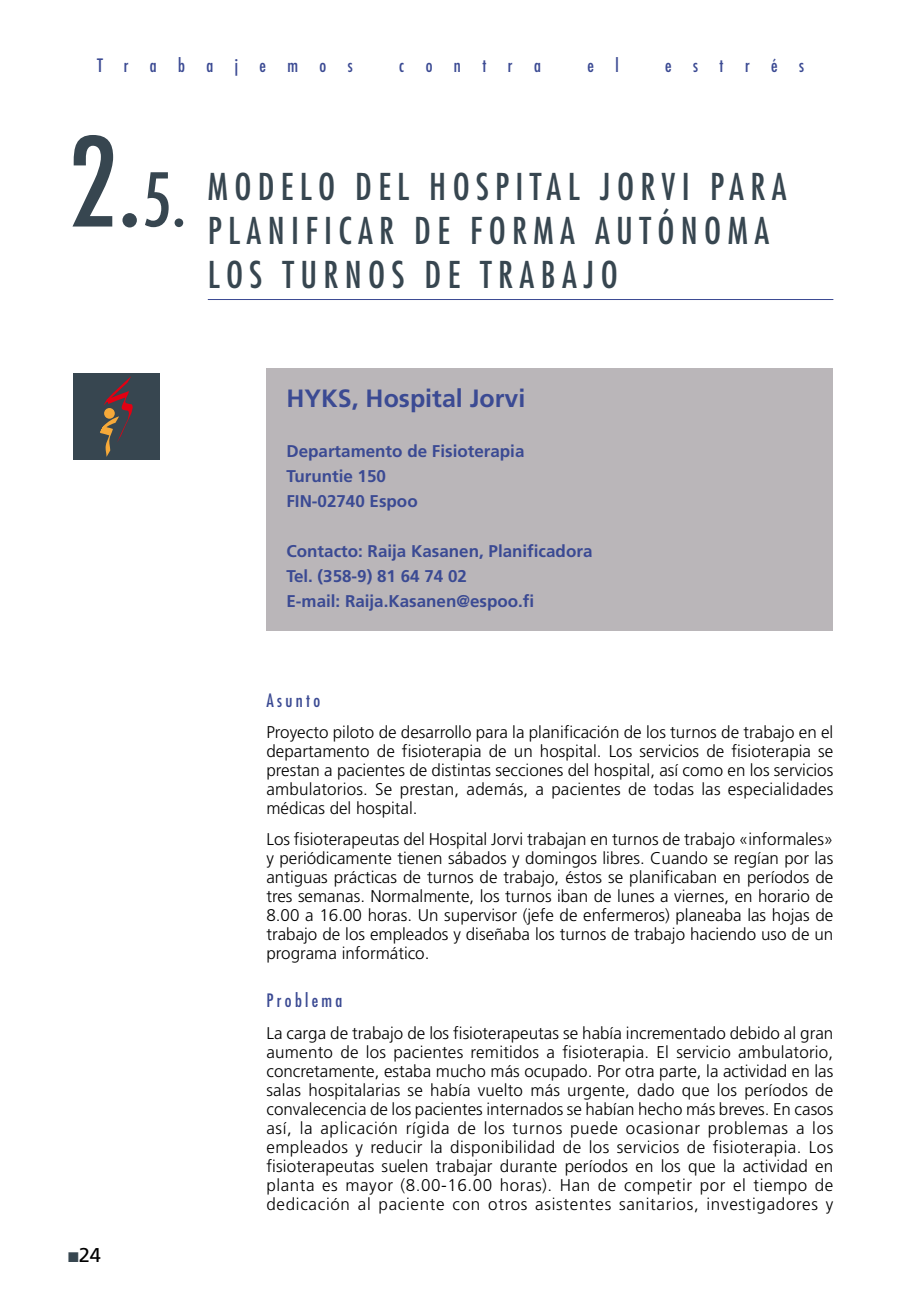
<style>
.page{position:relative;width:918px;height:1298px;background:#fff}
.page>*{position:absolute;margin:0;border:0;box-sizing:border-box;transform-origin:0 0}
.t1{font:condensed 36px/44px "Futura";letter-spacing:.175em;color:#374650}
.t2{font:700 25px "Frutiger";color:#3b4a93}
.t3{font:20px "Frutiger";color:#000}
.t4{font:condensed 18px "Futura";letter-spacing:1.19em;color:#3b4a93}
.t5{font:condensed 18px "Futura";letter-spacing:.185em;color:#3b4a93}
.t6{font:300 17px/19px "Frutiger";letter-spacing:.01em;color:#000;text-align:justify}
.t7{font:700 17px/25px "Frutiger";color:#3b4a93}
.s1{font-size:120px}
.s2{font-size:72px}
.s3{color:#374650}
</style>
<div class="page">
<hr style="left:208px;top:299px;width:625px;height:1px;background:#3b4a93">
<div style="left:266px;top:368px;width:567px;height:263px;background:#bab6b9"></div>
<div style="left:73px;top:373px;width:86px;height:87px;background:#374650"></div>
<svg style="left:100px;top:376px;width:33px;height:81px"></svg>
<p class="t4" style="left:97px;top:57px;width:257px">Trabajemos</p>
<p class="t4" style="left:399px;top:57px;width:143px">contra</p>
<p class="t4" style="left:587px;top:57px;width:33px">e l</p>
<p class="t4" style="left:665px;top:57px;width:140px">estrés</p>
<h1 class="t1" style="left:208px;top:167px;width:580px;text-indent:-140px"><span class="s1">2.</span><span class="s2">5.</span> MODELO DEL HOSPITAL JORVI PARA<br>PLANIFICAR DE FORMA AUTÓNOMA<br>LOS TURNOS DE TRABAJO</h1>
<h2 class="t2" style="left:286px;top:388px;width:240px">HYKS, Hospital Jorvi</h2>
<p class="t7" style="left:286px;top:440px;width:240px">Departamento de Fisioterapia<br>Turuntie 150<br>FIN-02740 Espoo</p>
<p class="t7" style="left:286px;top:540px;width:308px">Contacto: Raija Kasanen, Planificadora<br>Tel. (358-9) 81 64 74 02<br>E-mail: Raija.Kasanen@espoo.fi</p>
<p class="t3" style="left:68px;top:1247px;width:34px"><span class="s3">■</span>24</p>
<p class="t4" style="left:266px;top:692px;width:55px">Asunto</p>
<p class="t6" style="left:266px;top:724px;width:568px">Proyecto piloto de desarrollo para la planificación de los turnos de trabajo en el departamento de fisioterapia de un hospital. Los servicios de fisioterapia se prestan a pacientes de distintas secciones del hospital, así como en los servicios ambulatorios. Se prestan, además, a pacientes de todas las especialidades médicas del hospital.</p>
<p class="t6" style="left:266px;top:831px;width:568px">Los fisioterapeutas del Hospital Jorvi trabajan en turnos de trabajo «informales» y periódicamente tienen sábados y domingos libres. Cuando se regían por las antiguas prácticas de turnos de trabajo, éstos se planificaban en períodos de tres semanas. Normalmente, los turnos iban de lunes a viernes, en horario de 8.00 a 16.00 horas. Un supervisor (jefe de enfermeros) planeaba las hojas de trabajo de los empleados y diseñaba los turnos de trabajo haciendo uso de un programa informático.</p>
<p class="t5" style="left:266px;top:992px;width:77px">Problema</p>
<p class="t6" style="left:266px;top:1025px;width:568px">La carga de trabajo de los fisioterapeutas se había incrementado debido al gran aumento de los pacientes remitidos a fisioterapia. El servicio ambulatorio, concretamente, estaba mucho más ocupado. Por otra parte, la actividad en las salas hospitalarias se había vuelto más urgente, dado que los períodos de convalecencia de los pacientes internados se habían hecho más breves. En casos así, la aplicación rígida de los turnos puede ocasionar problemas a los empleados y reducir la disponibilidad de los servicios de fisioterapia. Los fisioterapeutas suelen trabajar durante períodos en los que la actividad en planta es mayor (8.00-16.00 horas). Han de competir por el tiempo de dedicación al paciente con otros asistentes sanitarios, investigadores y</p>
</div>
